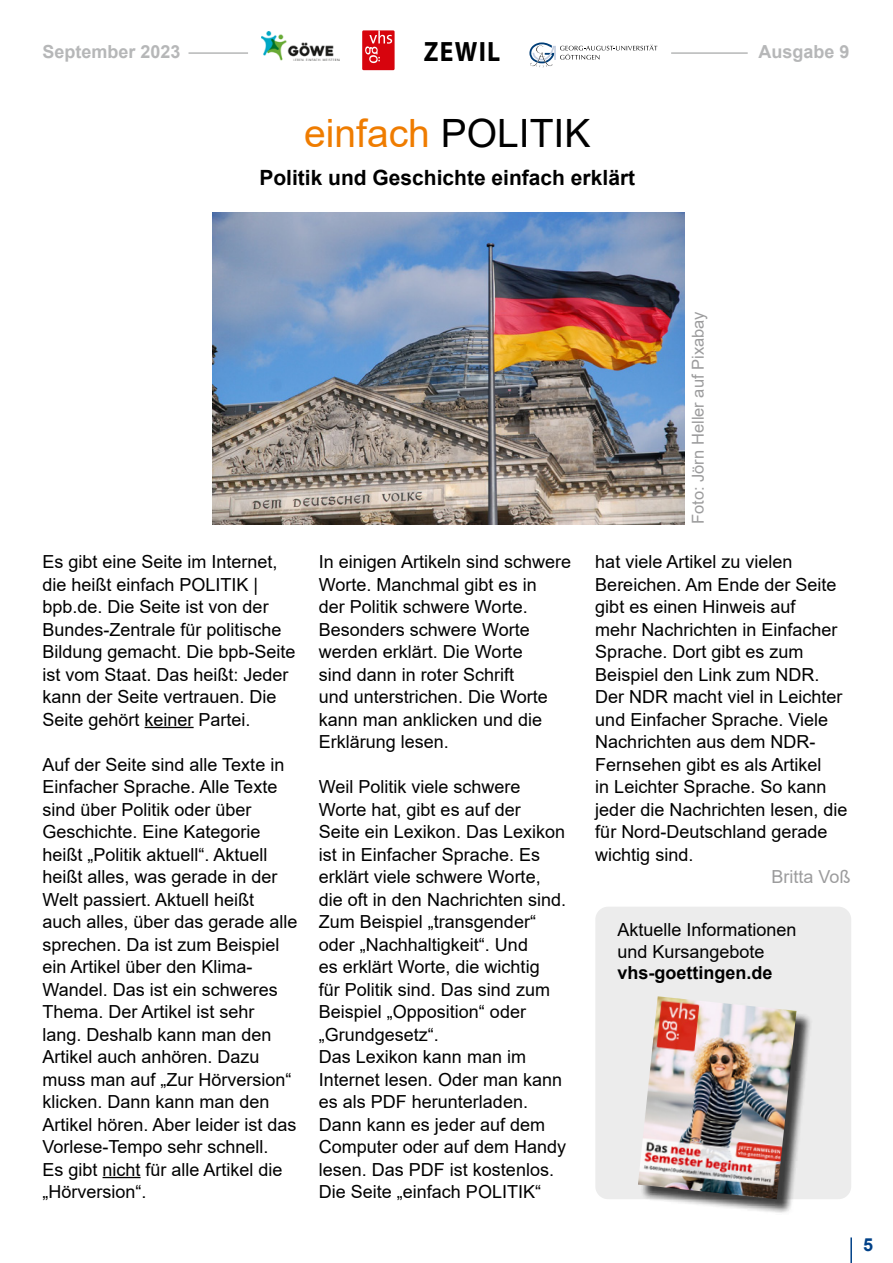
<style>
.page{position:relative;width:893px;height:1263px;background:#fff}
.page>*{position:absolute;margin:0;border:0;box-sizing:border-box;transform-origin:0 0}
.t1{font:39px "Arial";color:#ef7c00}
.t2{font:700 28.05px "Myriad Pro";letter-spacing:.05em;color:#000;scale:.91 1}
.t3{font:700 21px "Arial";color:#000}
.t4{font:18px/22.5px "Arial";color:#000}
.t5{font:700 18px "Arial";color:#b6b7b8}
.t6{font:700 18px "Arial";color:#000}
.t7{font:18px "Arial";color:#9c9c9d}
.t8{font:700 18px "Arial";color:#004188}
.t9{font:16.5px "Arial";color:#9c9c9d}
.s1{color:#000}
</style>
<div class="page">
<hr style="left:850px;top:1237px;width:2px;height:26px;background:#004188">
<hr style="left:145px;top:727px;width:49px;height:1px;background:#000">
<hr style="left:103px;top:1177px;width:38px;height:1px;background:#000">
<hr style="left:189px;top:52px;width:59px;height:2px;background:#b6b7b8">
<hr style="left:671px;top:52px;width:77px;height:2px;background:#b6b7b8">
<svg style="left:529px;top:42px;width:128px;height:25px"></svg>
<img style="left:261px;top:32px;width:78px;height:29px">
<div style="left:362px;top:31px;width:33px;height:39px;background:#d7040d"></div>
<svg style="left:365px;top:31px;width:27px;height:32px"></svg>
<div style="left:595px;top:907px;width:256px;height:292px;background:#ececec;border-radius:13px"></div>
<div style="left:640px;top:998px;width:172px;height:217px;background:#000;opacity:.75"></div>
<img style="left:638px;top:996px;width:158px;height:203px">
<img style="left:213px;top:213px;width:472px;height:311px">
<p class="t5" style="left:43px;top:39px;width:140px">September 2023</p>
<h2 class="t2" style="left:424px;top:33px;width:86px">ZEWIL</h2>
<p class="t5" style="left:758px;top:39px;width:93px">Ausgabe 9</p>
<h1 class="t1" style="left:304px;top:107px;width:288px">einfach <span class="s1">POLITIK</span></h1>
<p class="t3" style="left:259px;top:163px;width:377px">Politik und Geschichte einfach erklärt</p>
<p class="t4" style="left:43px;top:550px;width:255px">Es gibt eine Seite im Internet, die heißt einfach POLITIK | bpb.de. Die Seite ist von der<br>Bundes-Zentrale für politische<br>Bildung gemacht. Die bpb-Seite ist vom Staat. Das heißt: Jeder kann der Seite vertrauen. Die<br>Seite gehört keiner Partei.</p>
<p class="t4" style="left:43px;top:753px;width:257px">Auf der Seite sind alle Texte in<br>Einfacher Sprache. Alle Texte sind über Politik oder über<br>Geschichte. Eine Kategorie heißt „Politik aktuell“. Aktuell heißt alles, was gerade in der<br>Welt passiert. Aktuell heißt auch alles, über das gerade alle sprechen. Da ist zum Beispiel ein Artikel über den Klima-<br>Wandel. Das ist ein schweres<br>Thema. Der Artikel ist sehr lang. Deshalb kann man den<br>Artikel auch anhören. Dazu muss man auf „Zur Hörversion“ klicken. Dann kann man den<br>Artikel hören. Aber leider ist das<br>Vorlese-Tempo sehr schnell.<br>Es gibt nicht für alle Artikel die „Hörversion“.</p>
<p class="t4" style="left:319px;top:550px;width:254px">In einigen Artikeln sind schwere<br>Worte. Manchmal gibt es in<br>der Politik schwere Worte.<br>Besonders schwere Worte werden erklärt. Die Worte<br>sind dann in roter Schrift<br>und unterstrichen. Die Worte kann man anklicken und die<br>Erklärung lesen.</p>
<p class="t4" style="left:319px;top:775px;width:249px">Weil Politik viele schwere<br>Worte hat, gibt es auf der<br>Seite ein Lexikon. Das Lexikon ist in Einfacher Sprache. Es erklärt viele schwere Worte, die oft in den Nachrichten sind.<br>Zum Beispiel „transgender“ oder „Nachhaltigkeit“. Und<br>es erklärt Worte, die wichtig<br>für Politik sind. Das sind zum<br>Beispiel „Opposition“ oder „Grundgesetz“.<br>Das Lexikon kann man im<br>Internet lesen. Oder man kann es als PDF herunterladen.<br>Dann kann es jeder auf dem<br>Computer oder auf dem Handy lesen. Das PDF ist kostenlos.<br>Die Seite „einfach POLITIK“</p>
<p class="t9" style="left:687px;top:524px;width:214px;rotate:-90deg">Foto: Jörn Heller auf Pixabay</p>
<p class="t4" style="left:595px;top:550px;width:254px">hat viele Artikel zu vielen<br>Bereichen. Am Ende der Seite gibt es einen Hinweis auf<br>mehr Nachrichten in Einfacher<br>Sprache. Dort gibt es zum<br>Beispiel den Link zum NDR.<br>Der NDR macht viel in Leichter und Einfacher Sprache. Viele<br>Nachrichten aus dem NDR-<br>Fernsehen gibt es als Artikel<br>in Leichter Sprache. So kann jeder die Nachrichten lesen, die für Nord-Deutschland gerade wichtig sind.</p>
<p class="t7" style="left:771px;top:864px;width:81px">Britta Voß</p>
<p class="t4" style="left:617px;top:919px;width:181px;line-height:21.6px">Aktuelle Informationen und Kursangebote</p>
<p class="t6" style="left:617px;top:960px;width:157px">vhs-goettingen.de</p>
<p class="t8" style="left:863px;top:1231px;width:12px">5</p>
</div>
